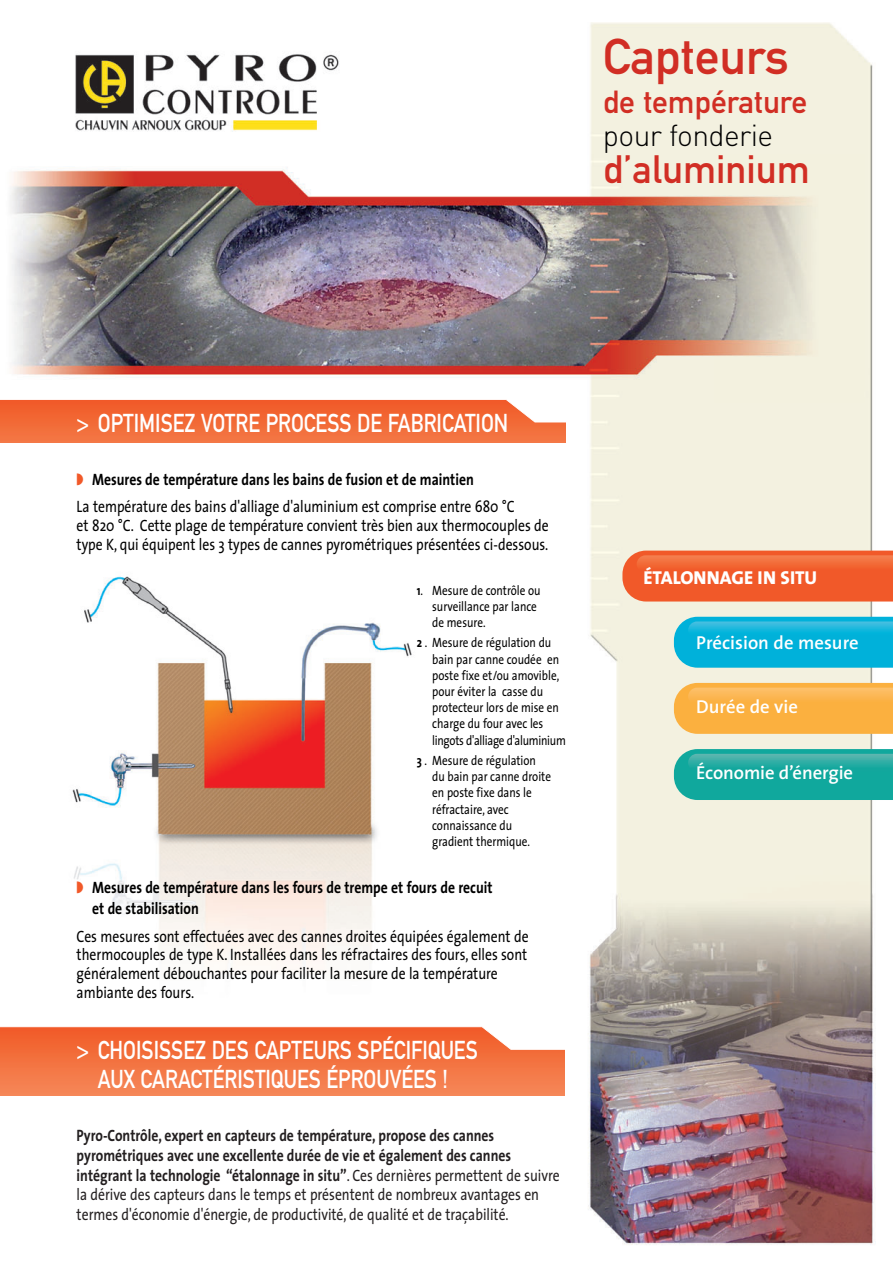
<style>
.page{position:relative;width:893px;height:1263px;background:#fff}
.page>*{position:absolute;margin:0;border:0;box-sizing:border-box;transform-origin:0 0}
.t1{font:49.5px "DIN Mittelschrift";color:#d12e24}
.t2{font:39px "DIN Mittelschrift";color:#d12e24}
.t3{font:31.5px "DIN Mittelschrift";color:#d12e24}
.t4{font:300 30px "DIN";letter-spacing:-.02em;color:#000}
.t5{font:25.5px/28.5px "DIN Mittelschrift";color:#fff;text-align:center;scale:.83 1}
.t6{font:600 18.75px "The Sans";color:#fff}
.t7{font:800 18.75px "The Sans";color:#fff}
.t8{font:16.5px/18.8px "The Sans";color:#000;scale:.83 1}
.t9{font:700 16.5px/19.8px "The Sans";color:#231f20;scale:.83 1}
.t10{font:700 16.5px/21.5px "The Sans";color:#000;scale:.83 1}
.t11{font:13.5px/16.2px "The Sans";color:#000;scale:.83 1}
.s1{color:#f15929}
.s2{font-weight:700}
.s3{font-weight:400}
</style>
<div class="page">
<img style="left:10px;top:22px;width:883px;height:1223px">
<svg style="left:0;top:1026px;width:564px;height:70px"></svg>
<svg style="left:622px;top:551px;width:271px;height:50px"></svg>
<svg style="left:674px;top:617px;width:219px;height:51px"></svg>
<svg style="left:674px;top:683px;width:219px;height:51px"></svg>
<svg style="left:674px;top:749px;width:219px;height:51px"></svg>
<svg style="left:0;top:399px;width:565px;height:44px"></svg>
<img style="left:41px;top:538px;width:384px;height:478px">
<h1 class="t1" style="left:603px;top:39px;width:188px">Capteurs</h1>
<h3 class="t3" style="left:603px;top:91px;width:206px">de température</h3>
<h3 class="t4" style="left:603px;top:124px;width:172px">pour fonderie</h3>
<h2 class="t2" style="left:603px;top:155px;width:209px">d’aluminium</h2>
<h3 class="t5" style="left:77px;top:411px;width:522px">&gt; OPTIMISEZ VOTRE PROCESS DE FABRICATION</h3>
<p class="t8" style="left:77px;top:468px;width:529px;line-height:27.3px"><span class="s1">◗</span> <span class="s2">Mesures de température dans les bains de fusion et de maintien<br></span>La température des bains d'alliage d'aluminium est comprise entre 680 °C</p>
<p class="t8" style="left:77px;top:518px;width:570px">et 820 °C. Cette plage de température convient très bien aux thermocouples de type K, qui équipent les 3 types de cannes pyrométriques présentées ci-dessous.</p>
<p class="t11" style="left:432px;top:583px;width:132px;text-indent:-15px"><span class="s2">1</span>. Mesure de contrôle ou surveillance par lance de mesure.</p>
<p class="t11" style="left:432px;top:636px;width:163px;text-indent:-15px"><span class="s2">2</span> . Mesure de régulation du bain par canne coudée en poste fixe et/ou amovible, pour éviter la casse du protecteur lors de mise en charge du four avec les lingots d'alliage d'aluminium</p>
<p class="t11" style="left:432px;top:754px;width:145px;text-indent:-15px"><span class="s2">3</span> . Mesure de régulation du bain par canne droite en poste fixe dans le réfractaire, avec connaissance du gradient thermique.</p>
<p class="t10" style="left:92px;top:878px;width:484px;text-indent:-15px"><span class="s1">◗</span> Mesures de température dans les fours de trempe et fours de recuit et de stabilisation</p>
<p class="t8" style="left:77px;top:928px;width:546px">Ces mesures sont effectuées avec des cannes droites équipées également de thermocouples de type K. Installées dans les réfractaires des fours, elles sont généralement débouchantes pour faciliter la mesure de la température ambiante des fours.</p>
<h3 class="t5" style="left:77px;top:1038px;width:485px">&gt; CHOISISSEZ DES CAPTEURS SPÉCIFIQUES<br>AUX CARACTÉRISTIQUES ÉPROUVÉES !</h3>
<p class="t9" style="left:77px;top:1127px;width:583px">Pyro-Contrôle, expert en capteurs de température, propose des cannes pyrométriques avec une excellente durée de vie et également des cannes intégrant la technologie “étalonnage in situ”<span class="s3">. Ces dernières permettent de suivre la dérive des capteurs dans le temps et présentent de nombreux avantages en termes d'économie d'énergie, de productivité, de qualité et de traçabilité.</span></p>
<p class="t7" style="left:643px;top:570px;width:175px">ÉTALONNAGE IN SITU</p>
<p class="t6" style="left:696px;top:635px;width:164px">Précision de mesure</p>
<p class="t6" style="left:696px;top:700px;width:103px">Durée de vie</p>
<p class="t6" style="left:696px;top:766px;width:158px">Économie d’énergie</p>
</div>
